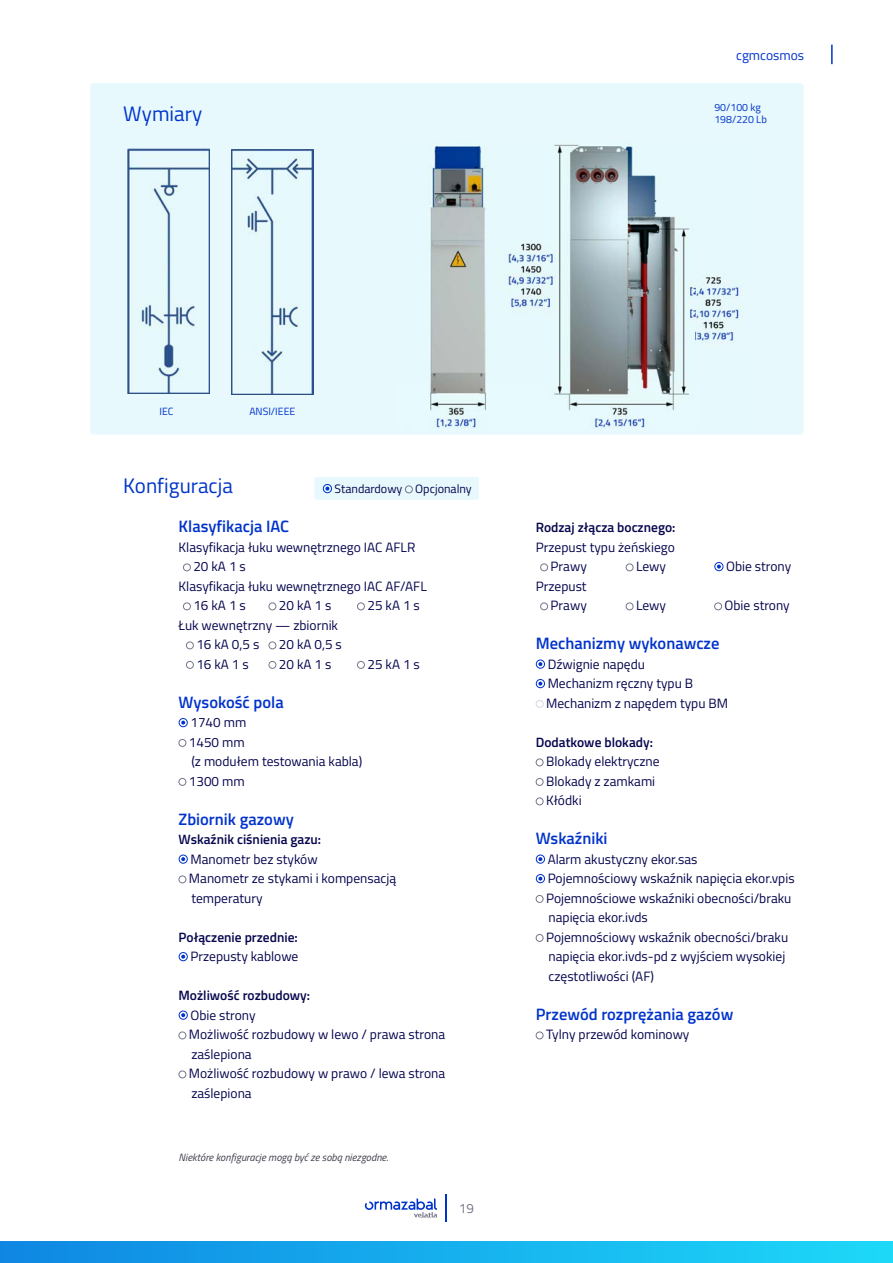
<style>
.page{position:relative;width:893px;height:1263px;background:#fff}
.page>*{position:absolute;margin:0;border:0;box-sizing:border-box;transform-origin:0 0}
.t1{font:21px "Titillium Web";color:#03c}
.t2{font:600 16.5px "Titillium Web";color:#03c}
.t3{font:13.5px/19.5px "Titillium Web";color:#05054e}
.t4{font:600 13.5px "Titillium Web";color:#05054e}
.t5{font:13.5px "Titillium Web";color:#03c}
.t6{font:13.5px "Titillium Web";color:#76768b}
.t7{font:12.15px "Titillium Web";color:#05054e}
.t8{font:italic 10.5px "Titillium Web";color:#3e3e4e}
.t9{font:10.5px "Titillium Web";color:#03c}
</style>
<div class="page">
<svg style="left:446px;top:1194px;width:1px;height:27px"></svg>
<svg style="left:365px;top:1198px;width:72px;height:19px"></svg>
<svg style="left:831px;top:45px;width:2px;height:19px"></svg>
<div style="left:90px;top:83px;width:714px;height:352px;background:#e7f9fc;border-radius:4px"></div>
<div style="left:183px;top:563px;width:8px;height:8px;border:1px solid #76768b;border-radius:50%"></div>
<div style="left:183px;top:602px;width:8px;height:8px;border:1px solid #76768b;border-radius:50%"></div>
<div style="left:269px;top:602px;width:7px;height:8px;border:1px solid #76768b;border-radius:50%"></div>
<div style="left:357px;top:602px;width:8px;height:8px;border:1px solid #76768b;border-radius:50%"></div>
<div style="left:186px;top:641px;width:8px;height:8px;border:1px solid #76768b;border-radius:50%"></div>
<div style="left:269px;top:641px;width:7px;height:8px;border:1px solid #76768b;border-radius:50%"></div>
<div style="left:186px;top:661px;width:8px;height:8px;border:1px solid #76768b;border-radius:50%"></div>
<div style="left:269px;top:661px;width:7px;height:8px;border:1px solid #76768b;border-radius:50%"></div>
<div style="left:357px;top:661px;width:8px;height:8px;border:1px solid #76768b;border-radius:50%"></div>
<div style="left:179px;top:718px;width:9px;height:9px;border:1px solid #03c;border-radius:50%"></div>
<svg style="left:181px;top:721px;width:4px;height:4px"></svg>
<div style="left:179px;top:739px;width:7px;height:8px;border:1px solid #76768b;border-radius:50%"></div>
<div style="left:179px;top:778px;width:7px;height:8px;border:1px solid #76768b;border-radius:50%"></div>
<div style="left:179px;top:854px;width:9px;height:10px;border:1px solid #03c;border-radius:50%"></div>
<svg style="left:181px;top:857px;width:4px;height:4px"></svg>
<div style="left:179px;top:875px;width:7px;height:8px;border:1px solid #76768b;border-radius:50%"></div>
<div style="left:179px;top:952px;width:9px;height:9px;border:1px solid #03c;border-radius:50%"></div>
<svg style="left:181px;top:955px;width:4px;height:4px"></svg>
<div style="left:179px;top:1010px;width:9px;height:10px;border:1px solid #03c;border-radius:50%"></div>
<svg style="left:181px;top:1013px;width:4px;height:4px"></svg>
<div style="left:179px;top:1031px;width:7px;height:8px;border:1px solid #76768b;border-radius:50%"></div>
<div style="left:179px;top:1070px;width:7px;height:8px;border:1px solid #76768b;border-radius:50%"></div>
<div style="left:314px;top:477px;width:165px;height:23px;background:#e7f9fc;border-radius:3px"></div>
<div style="left:323px;top:484px;width:9px;height:9px;border:1px solid #03c;border-radius:50%"></div>
<svg style="left:325px;top:487px;width:4px;height:4px"></svg>
<div style="left:405px;top:485px;width:8px;height:8px;border:1px solid #76768b;border-radius:50%"></div>
<img style="left:128px;top:149px;width:82px;height:245px">
<img style="left:231px;top:149px;width:83px;height:246px">
<img style="left:429px;top:144px;width:314px;height:285px">
<div style="left:540px;top:563px;width:8px;height:8px;border:1px solid #76768b;border-radius:50%"></div>
<div style="left:626px;top:563px;width:7px;height:8px;border:1px solid #76768b;border-radius:50%"></div>
<div style="left:714px;top:562px;width:9px;height:9px;border:1px solid #03c;border-radius:50%"></div>
<svg style="left:717px;top:565px;width:4px;height:4px"></svg>
<div style="left:540px;top:602px;width:8px;height:8px;border:1px solid #76768b;border-radius:50%"></div>
<div style="left:626px;top:602px;width:7px;height:8px;border:1px solid #76768b;border-radius:50%"></div>
<div style="left:714px;top:602px;width:8px;height:8px;border:1px solid #76768b;border-radius:50%"></div>
<div style="left:536px;top:659px;width:9px;height:10px;border:1px solid #03c;border-radius:50%"></div>
<svg style="left:538px;top:662px;width:4px;height:4px"></svg>
<div style="left:536px;top:679px;width:9px;height:9px;border:1px solid #03c;border-radius:50%"></div>
<svg style="left:538px;top:682px;width:4px;height:4px"></svg>
<div style="left:536px;top:700px;width:7px;height:8px;border:1px solid #d4d7e3;border-radius:50%"></div>
<div style="left:536px;top:758px;width:7px;height:8px;border:1px solid #76768b;border-radius:50%"></div>
<div style="left:536px;top:778px;width:7px;height:8px;border:1px solid #76768b;border-radius:50%"></div>
<div style="left:536px;top:797px;width:7px;height:8px;border:1px solid #76768b;border-radius:50%"></div>
<div style="left:536px;top:854px;width:9px;height:10px;border:1px solid #03c;border-radius:50%"></div>
<svg style="left:538px;top:857px;width:4px;height:4px"></svg>
<div style="left:536px;top:874px;width:9px;height:9px;border:1px solid #03c;border-radius:50%"></div>
<svg style="left:538px;top:877px;width:4px;height:4px"></svg>
<div style="left:536px;top:895px;width:7px;height:8px;border:1px solid #76768b;border-radius:50%"></div>
<div style="left:536px;top:934px;width:7px;height:8px;border:1px solid #76768b;border-radius:50%"></div>
<div style="left:536px;top:1031px;width:7px;height:8px;border:1px solid #76768b;border-radius:50%"></div>
<div style="left:0;top:1242px;width:893px;height:21px;background:linear-gradient(to right,#0f86e2,#1ed9f8)"></div>
<p class="t5" style="left:736px;top:45px;width:69px">cgmcosmos</p>
<p class="t9" style="left:714px;top:99px;width:48px">90/100 kg</p>
<h1 class="t1" style="left:123px;top:98px;width:80px">Wymiary</h1>
<p class="t9" style="left:714px;top:111px;width:54px">198/220 Lb</p>
<p class="t9" style="left:160px;top:403px;width:16px">IEC</p>
<p class="t9" style="left:249px;top:403px;width:47px">ANSI/IEEE</p>
<h1 class="t1" style="left:123px;top:470px;width:111px">Konfiguracja</h1>
<p class="t2" style="left:179px;top:514px;width:112px">Klasyfikacja IAC</p>
<p class="t3" style="left:179px;top:537px;width:238px">Klasyfikacja łuku wewnętrznego IAC AFLR</p>
<p class="t3" style="left:193px;top:556px;width:54px">20 kA 1s</p>
<p class="t3" style="left:179px;top:576px;width:250px">Klasyfikacja łuku wewnętrznego IAC AF/AFL</p>
<p class="t3" style="left:193px;top:595px;width:54px">16 kA 1s</p>
<p class="t3" style="left:279px;top:595px;width:54px">20 kA 1 s</p>
<p class="t3" style="left:367px;top:595px;width:54px">25 kA 1 s</p>
<p class="t3" style="left:196px;top:615px;width:143px;text-indent:-18px">Łuk wewnętrzny — zbiornik<br>16 kA 0,5 s</p>
<p class="t7" style="left:335px;top:480px;width:139px">Standardowy Opcjonalny</p>
<p class="t3" style="left:279px;top:634px;width:64px">20 kA 0,5 s</p>
<p class="t3" style="left:196px;top:654px;width:54px">16 kA 1 s</p>
<p class="t3" style="left:279px;top:654px;width:54px">20 kA 1 s</p>
<p class="t3" style="left:367px;top:654px;width:54px">25 kA 1 s</p>
<p class="t2" style="left:179px;top:689px;width:107px">Wysokość pola</p>
<p class="t3" style="left:189px;top:712px;width:175px">1740 mm<br>1450 mm<br>(z modułem testowania kabla)<br>1300 mm</p>
<p class="t2" style="left:179px;top:806px;width:117px">Zbiornik gazowy</p>
<p class="t4" style="left:179px;top:829px;width:144px">Wskaźnik ciśnienia gazu:</p>
<p class="t3" style="left:189px;top:849px;width:209px">Manometr bez styków<br>Manometr ze stykami i kompensacją temperatury</p>
<p class="t4" style="left:179px;top:927px;width:121px">Połączenie przednie:</p>
<p class="t3" style="left:190px;top:946px;width:109px">Przepusty kablowe</p>
<p class="t4" style="left:179px;top:985px;width:133px">Możliwość rozbudowy:</p>
<p class="t3" style="left:189px;top:1005px;width:258px">Obie strony<br>Możliwość rozbudowy w lewo / prawa strona zaślepiona<br>Możliwość rozbudowy w prawo / lewa strona zaślepiona</p>
<p class="t8" style="left:179px;top:1149px;width:211px">Niektóre konfiguracje mogą być ze sobą niezgodne.</p>
<p class="t6" style="left:459px;top:1198px;width:17px">19</p>
<p class="t4" style="left:536px;top:517px;width:141px">Rodzaj złącza bocznego:</p>
<p class="t3" style="left:551px;top:537px;width:126px;text-indent:-15px">Przepust typu żeńskiego<br>Prawy</p>
<p class="t3" style="left:636px;top:556px;width:31px">Lewy</p>
<p class="t3" style="left:726px;top:556px;width:67px">Obie strony</p>
<p class="t3" style="left:536px;top:576px;width:53px;text-align:right">Przepust<br>Prawy</p>
<p class="t3" style="left:636px;top:595px;width:31px">Lewy</p>
<p class="t3" style="left:725px;top:595px;width:67px">Obie strony</p>
<p class="t2" style="left:536px;top:631px;width:185px">Mechanizmy wykonawcze</p>
<p class="t3" style="left:546px;top:654px;width:184px">Dźwignie napędu<br>Mechanizm ręczny typu B<br>Mechanizm z napędem typu BM</p>
<p class="t4" style="left:536px;top:732px;width:119px">Dodatkowe blokady:</p>
<p class="t3" style="left:546px;top:751px;width:115px">Blokady elektryczne<br>Blokady z zamkami<br>Kłódki</p>
<p class="t2" style="left:536px;top:826px;width:73px">Wskaźniki</p>
<p class="t3" style="left:546px;top:849px;width:250px">Alarm akustyczny ekor.sas<br>Pojemnościowy wskaźnik napięcia ekor.vpis Pojemnościowe wskaźniki obecności/braku napięcia ekor.ivds<br>Pojemnościowy wskaźnik obecności/braku napięcia ekor.ivds-pd z wyjściem wysokiej częstotliwości (AF)</p>
<p class="t2" style="left:536px;top:1001px;width:199px">Przewód rozprężania gazów</p>
<p class="t3" style="left:546px;top:1024px;width:145px">Tylny przewód kominowy</p>
</div>
